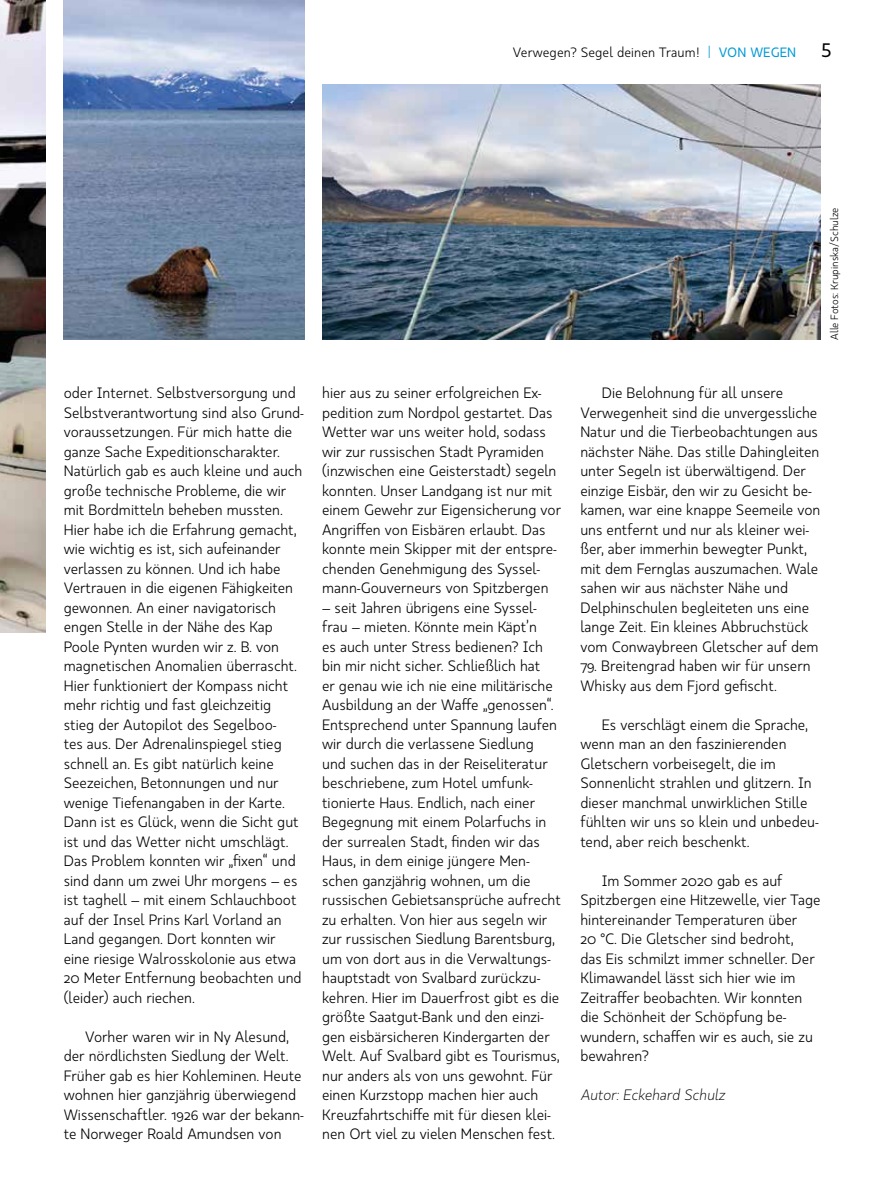
<style>
.page{position:relative;width:893px;height:1191px;background:#fff}
.page>*{position:absolute;margin:0;border:0;box-sizing:border-box;transform-origin:0 0}
.t1{font:19.5px "Kappa Display";color:#000}
.t2{font:15px/19.5px "Kappa Text";color:#000}
.t3{font:italic 300 15px "Kappa Text";color:#000}
.t4{font:13.5px "Kappa Text";letter-spacing:.01em;color:#000}
.t5{font:10.5px "Kappa Text";color:#000}
.s1{color:#009ad6}
</style>
<div class="page">
<img style="left:0;top:0;width:46px;height:632px">
<img style="left:322px;top:85px;width:499px;height:255px">
<img style="left:64px;top:0;width:240px;height:340px">
<p class="t4" style="left:513px;top:44px;width:285px">Verwegen? Segel deinen Traum! <span class="s1">|</span> <span class="s1">VON WEGEN</span></p>
<h1 class="t1" style="left:821px;top:38px;width:11px">5</h1>
<p class="t2" style="left:64px;top:383px;width:242px">oder Internet. Selbstversorgung und Selbstverantwortung sind also Grund&shy;voraussetzungen. Für mich hatte die ganze Sache Expeditionscharakter.<br>Natürlich gab es auch kleine und auch große technische Probleme, die wir mit Bordmitteln beheben mussten.<br>Hier habe ich die Erfahrung gemacht, wie wichtig es ist, sich aufeinander verlassen zu können. Und ich habe Vertrauen in die eigenen Fähigkeiten gewonnen. An einer navigatorisch engen Stelle in der Nähe des Kap Poole Pynten wurden wir z. B. von magnetischen Anomalien überrascht.<br>Hier funktioniert der Kompass nicht mehr richtig und fast gleichzeitig stieg der Autopilot des Segelboo-<br>tes aus. Der Adrenalinspiegel stieg schnell an. Es gibt natürlich keine Seezeichen, Betonnungen und nur wenige Tiefenangaben in der Karte.<br>Dann ist es Glück, wenn die Sicht gut ist und das Wetter nicht umschlägt.<br>Das Problem konnten wir „fixen“ und sind dann um zwei Uhr morgens – es ist taghell – mit einem Schlauchboot auf der Insel Prins Karl Vorland an Land gegangen. Dort konnten wir eine riesige Walrosskolonie aus etwa 20 Meter Entfernung beobachten und (leider) auch riechen.</p>
<p class="t2" style="left:64px;top:1026px;width:242px;text-indent:21px">Vorher waren wir in Ny Alesund, der nördlichsten Siedlung der Welt.<br>Früher gab es hier Kohleminen. Heute wohnen hier ganzjährig überwiegend Wissenschaftler. 1926 war der bekann&shy;te Norweger Roald Amundsen von</p>
<p class="t2" style="left:322px;top:383px;width:241px">hier aus zu seiner erfolgreichen Ex&shy;pedition zum Nordpol gestartet. Das Wetter war uns weiter hold, sodass wir zur russischen Stadt Pyramiden (inzwischen eine Geisterstadt) segeln konnten. Unser Landgang ist nur mit einem Gewehr zur Eigensicherung vor Angriffen von Eisbären erlaubt. Das konnte mein Skipper mit der entspre&shy;chenden Genehmigung des Syssel&shy;mann-Gouverneurs von Spitzbergen</p>
<p class="t2" style="left:322px;top:597px;width:240px">– seit Jahren übrigens eine Syssel&shy;frau – mieten. Könnte mein Käpt’n<br>es auch unter Stress bedienen? Ich bin mir nicht sicher. Schließlich hat<br>er genau wie ich nie eine militärische Ausbildung an der Waffe „genossen“.<br>Entsprechend unter Spannung laufen wir durch die verlassene Siedlung und suchen das in der Reiseliteratur beschriebene, zum Hotel umfunk&shy;tionierte Haus. Endlich, nach einer Begegnung mit einem Polarfuchs in der surrealen Stadt, finden wir das Haus, in dem einige jüngere Men&shy;schen ganzjährig wohnen, um die russischen Gebietsansprüche aufrecht zu erhalten. Von hier aus segeln wir zur russischen Siedlung Barentsburg, um von dort aus in die Verwaltungs&shy;hauptstadt von Svalbard zurückzu&shy;kehren. Hier im Dauerfrost gibt es die größte Saatgut-Bank und den einzi&shy;gen eisbärsicheren Kindergarten der Welt. Auf Svalbard gibt es Tourismus, nur anders als von uns gewohnt. Für einen Kurzstopp machen hier auch Kreuzfahrtschiffe mit für diesen klei&shy;nen Ort viel zu vielen Menschen fest.</p>
<p class="t5" style="left:828px;top:340px;width:134px;rotate:-90deg">Alle Fotos: Krupinska/Schulze</p>
<p class="t2" style="left:580px;top:383px;width:242px;text-indent:21px">Die Belohnung für all unsere Verwegenheit sind die unvergessliche Natur und die Tierbeobachtungen aus nächster Nähe. Das stille Dahingleiten unter Segeln ist überwältigend. Der einzige Eisbär, den wir zu Gesicht be&shy;kamen, war eine knappe Seemeile von uns entfernt und nur als kleiner wei&shy;ßer, aber immerhin bewegter Punkt, mit dem Fernglas auszumachen. Wale sahen wir aus nächster Nähe und Delphinschulen begleiteten uns eine lange Zeit. Ein kleines Abbruchstück vom Conwaybreen Gletscher auf dem</p>
<p class="t2" style="left:580px;top:656px;width:232px">79. Breitengrad haben wir für unsern<br>Whisky aus dem Fjord gefischt.</p>
<p class="t2" style="left:580px;top:714px;width:240px;text-indent:21px">Es verschlägt einem die Sprache, wenn man an den faszinierenden Gletschern vorbeisegelt, die im Sonnenlicht strahlen und glitzern. In dieser manchmal unwirklichen Stille fühlten wir uns so klein und unbedeu&shy;tend, aber reich beschenkt.</p>
<p class="t2" style="left:580px;top:870px;width:242px;text-indent:21px">Im Sommer 2020 gab es auf<br>Spitzbergen eine Hitzewelle, vier Tage hintereinander Temperaturen über<br>20 °C. Die Gletscher sind bedroht,<br>das Eis schmilzt immer schneller. Der<br>Klimawandel lässt sich hier wie im<br>Zeitraffer beobachten. Wir konnten die Schönheit der Schöpfung be&shy;wundern, schaffen wir es auch, sie zu bewahren?</p>
<p class="t3" style="left:580px;top:1086px;width:146px">Autor: Eckehard Schulz</p>
</div>
